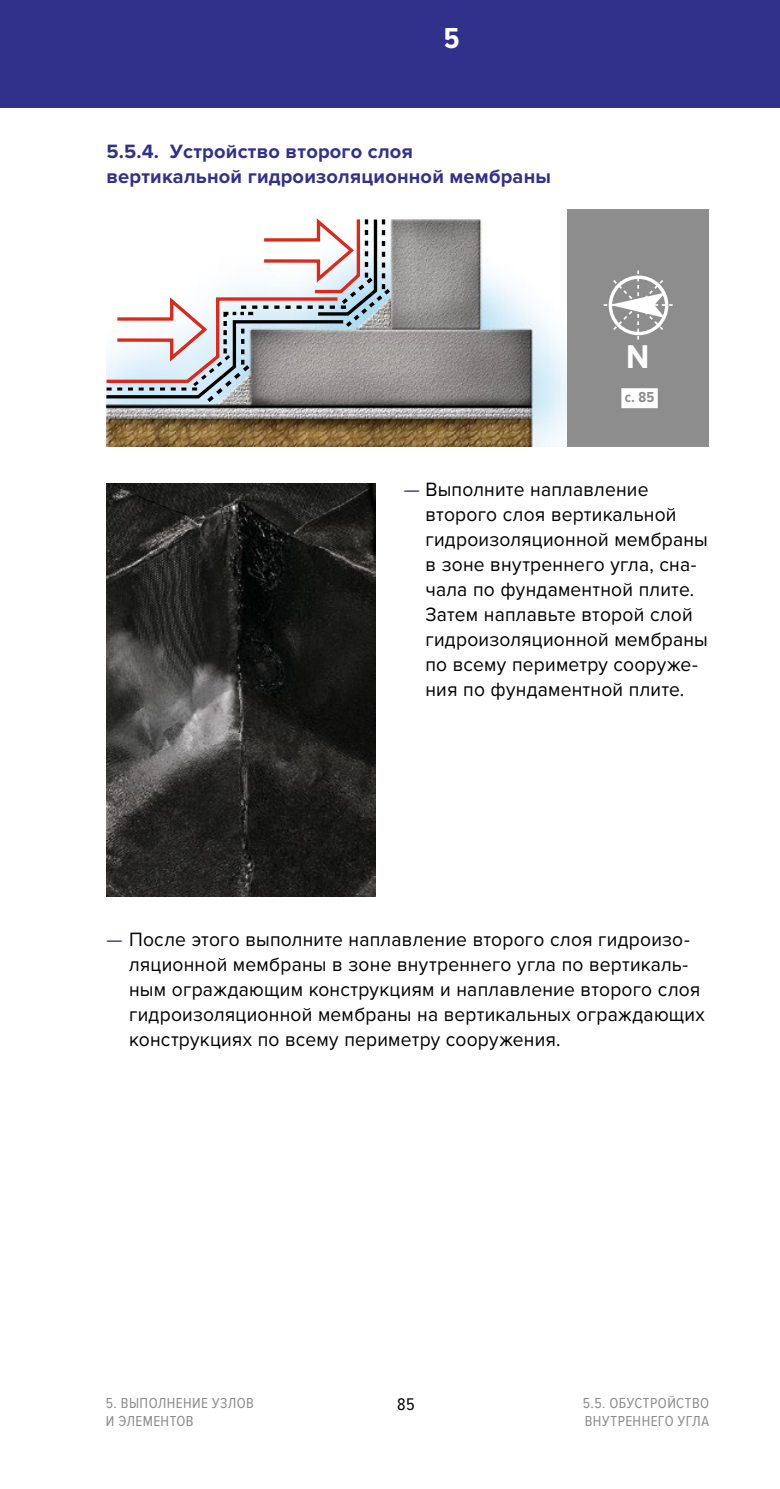
<style>
.page{position:relative;width:780px;height:1489px;background:#fff}
.page>*{position:absolute;margin:0;border:0;box-sizing:border-box;transform-origin:0 0}
.t1{font:700 34.25px "Proxima Nova";color:#fff;scale:.93 1}
.t2{font:700 30px "Proxima Nova Cond";color:#fff}
.t3{font:20px/25px "Proxima Nova";letter-spacing:.01em;color:#000;scale:.96 1}
.t4{font:700 20px/25px "Proxima Nova";letter-spacing:.01em;color:#31318c}
.t5{font:17.5px "Proxima Nova Cond";color:#000}
.t6{font:15px/17.5px "Proxima Nova Cond";letter-spacing:.03em;color:#8d8d8d}
.t7{font:700 15px "Proxima Nova Cond";color:#8d8d8d}
.s1{color:#31318c}
</style>
<div class="page">
<div style="left:0;top:0;width:780px;height:108px;background:#31318c"></div>
<img style="left:106px;top:483px;width:269px;height:413px">
<img style="left:106px;top:219px;width:461px;height:227px">
<svg style="left:106px;top:218px;width:288px;height:187px"></svg>
<div style="left:567px;top:209px;width:142px;height:237px;background:#8d8d8d"></div>
<div style="left:621px;top:388px;width:36px;height:20px;background:#fff"></div>
<svg style="left:603px;top:270px;width:70px;height:69px"></svg>
<h2 class="t2" style="left:443px;top:21px;width:17px">5</h2>
<p class="t4" style="left:106px;top:140px;width:446px">5.5.4. Устройство второго слоя вертикальной гидроизоляционной мембраны</p>
<h1 class="t1" style="left:626px;top:337px;width:26px">N</h1>
<p class="t7" style="left:624px;top:389px;width:31px">с. 85</p>
<p class="t3" style="left:425px;top:477px;width:296px;text-indent:-22px"><span class="s1">—</span> Выполните наплавление второго слоя вертикальной гидроизоляционной мембраны в зоне внутреннего угла, сна&shy;чала по фундаментной плите.<br>Затем наплавьте второй слой гидроизоляционной мембраны по всему периметру сооруже&shy;ния по фундаментной плите.</p>
<p class="t3" style="left:129px;top:927px;width:601px;text-indent:-23px"><span class="s1">—</span> После этого выполните наплавление второго слоя гидроизо&shy;ляционной мембраны в зоне внутреннего угла по вертикаль&shy;ным ограждающим конструкциям и наплавление второго слоя гидроизоляционной мембраны на вертикальных ограждающих конструкциях по всему периметру сооружения.</p>
<p class="t6" style="left:106px;top:1394px;width:150px">5. ВЫПОЛНЕНИЕ УЗЛОВ<br>И ЭЛЕМЕНТОВ</p>
<p class="t5" style="left:397px;top:1394px;width:19px">85</p>
<p class="t6" style="left:583px;top:1394px;width:128px">5.5. ОБУСТРОЙСТВО<br>ВНУТРЕННЕГО УГЛА</p>
</div>
